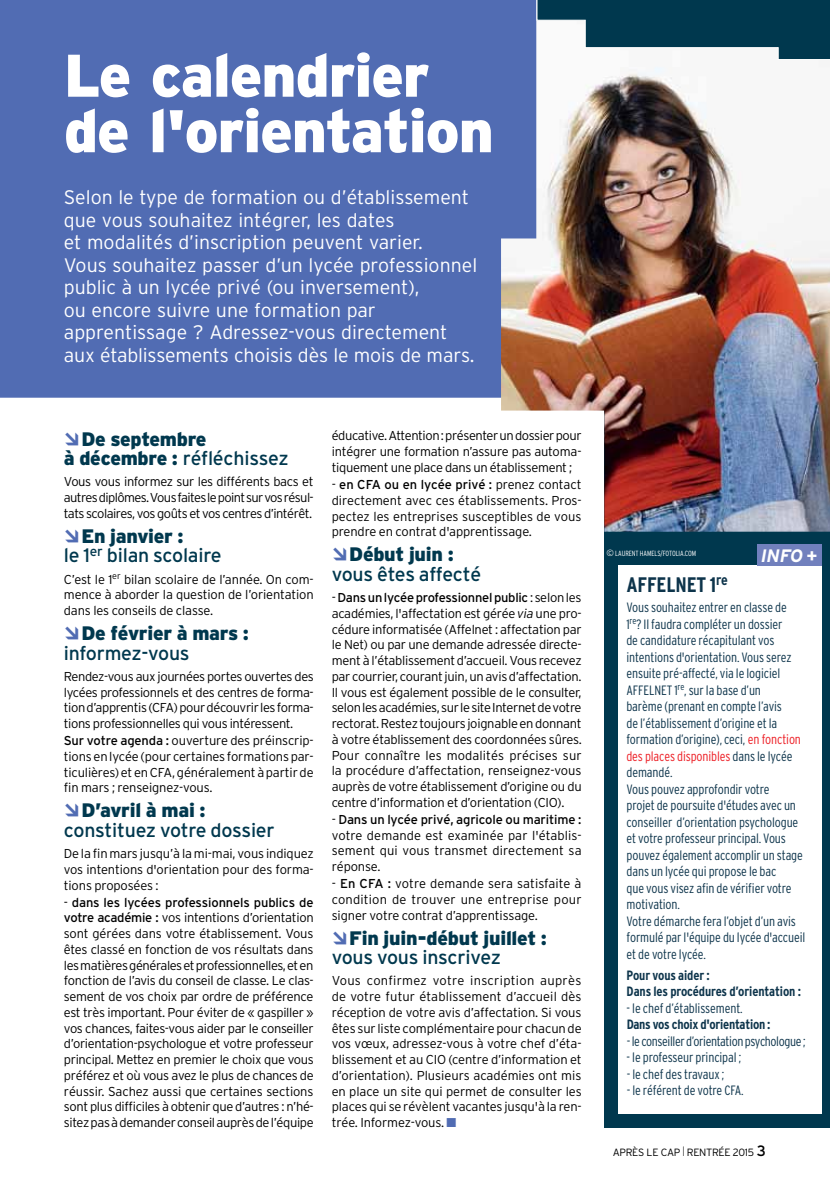
<style>
.page{position:relative;width:830px;height:1191px;background:#fff}
.page>*{position:absolute;margin:0;border:0;box-sizing:border-box;transform-origin:0 0}
.t1{font:900 60px/55.5px "Interstate";letter-spacing:-.02em;color:#fff}
.t2{font:700 condensed 21px "Interstate";letter-spacing:-.01em;color:#0d344b}
.t3{font:300 19.5px/22.5px "Interstate";color:#fff}
.t4{font:19.5px/19.5px "Interstate";letter-spacing:-.01em;color:#00384e}
.t5{font:900 19.5px/19.5px "Interstate";letter-spacing:-.015em;color:#00384e}
.t6{font:italic 700 18px "Interstate";color:#fff}
.t7{font:300 condensed 13.5px/16.5px "Interstate";letter-spacing:-.01em;color:#0d344b}
.t8{font:700 condensed 13.5px/16.5px "Interstate";letter-spacing:-.01em;color:#0d344b}
.t9{font:300 condensed 13.5px "Interstate";letter-spacing:-.03em;color:#0d344b}
.t10{font:300 12.9px/15.8px "Interstate";letter-spacing:-.015em;color:#000;text-align:justify}
.t11{font:300 10.5px "Interstate";letter-spacing:-.03em;color:#000}
.t12{font:300 condensed 7.5px "Interstate";color:#fff}
.s1{font-weight:400}
.s2{font-weight:900}
.s3{font-style:italic}
.s4{color:#516cb3}
.s5{font-stretch:normal;font-size:9px}
.s6{color:#ed1d24}
.s7{font-size:13.5px}
.s8{font-weight:400;font-size:15px}
</style>
<div class="page">
<div style="left:604px;top:0;width:225px;height:1127px;background:#00384e"></div>
<div style="left:0;top:0;width:501px;height:398px;background:#516cb3"></div>
<img style="left:501px;top:0;width:328px;height:531px">
<div style="left:617px;top:565px;width:204px;height:548px;background:#fff"></div>
<div style="left:756px;top:544px;width:65px;height:21px;background:#7180bd"></div>
<svg style="left:536px;top:0;width:293px;height:60px"></svg>
<h1 class="t1" style="left:64px;top:47px;width:431px">Le calendrier de l'orientation</h1>
<p class="t3" style="left:64px;top:186px;width:414px">Selon le type de formation ou d’établissement que vous souhaitez intégrer, les dates<br>et modalités d’inscription peuvent varier.<br>Vous souhaitez passer d’un lycée professionnel public à un lycée privé (ou inversement),<br>ou encore suivre une formation par apprentissage ? Adressez-vous directement aux établissements choisis dès le mois de mars.</p>
<h3 class="t5" style="left:64px;top:429px;width:226px;text-indent:17px">De septembre<br>à décembre : <span class="s1">réfléchissez</span></h3>
<p class="t10" style="left:64px;top:474px;width:251px">Vous vous informez sur les différents bacs et autres diplômes. Vous faites le point sur vos résul&shy;tats scolaires, vos goûts et vos centres d’intérêt.</p>
<h3 class="t4" style="left:64px;top:526px;width:159px;text-indent:17px"><span class="s2">En janvier :<br></span>le 1<sup>er</sup> bilan scolaire</h3>
<p class="t10" style="left:64px;top:571px;width:251px">C’est le 1<sup>er</sup> bilan scolaire de l’année. On com&shy;mence à aborder la question de l’orientation dans les conseils de classe.</p>
<h3 class="t5" style="left:81px;top:623px;width:169px">De février à mars :</h3>
<h3 class="t4" style="left:64px;top:643px;width:127px">informez-vous</h3>
<p class="t10" style="left:64px;top:668px;width:251px">Rendez-vous aux journées portes ouvertes des lycées professionnels et des centres de forma&shy;tion d’apprentis (CFA) pour découvrir les forma&shy;tions professionnelles qui vous intéressent.</p>
<p class="t10" style="left:64px;top:732px;width:251px"><span class="s1">Sur votre agenda :</span> ouverture des préinscrip&shy;tions en lycée (pour certaines formations par&shy;ticulières) et en CFA, généralement à partir de fin mars ; renseignez-vous.</p>
<h3 class="t5" style="left:81px;top:800px;width:126px">D’avril à mai :</h3>
<h3 class="t4" style="left:64px;top:820px;width:212px">constituez votre dossier</h3>
<p class="t10" style="left:64px;top:845px;width:251px">De la fin mars jusqu’à la mi-mai, vous indiquez vos intentions d'orientation pour des forma&shy;tions proposées :</p>
<p class="t10" style="left:64px;top:894px;width:251px">- <span class="s1">dans les lycées professionnels publics de votre académie :</span> vos intentions d’orientation sont gérées dans votre établissement. Vous êtes classé en fonction de vos résultats dans les matières générales et professionnelles, et en fonction de l’avis du conseil de classe. Le clas&shy;sement de vos choix par ordre de préférence est très important. Pour éviter de « gaspiller » vos chances, faites-vous aider par le conseiller d’orientation-psychologue et votre professeur principal. Mettez en premier le choix que vous préférez et où vous avez le plus de chances de réussir. Sachez aussi que certaines sections sont plus difficiles à obtenir que d’autres : n’hé&shy;sitez pas à demander conseil auprès de l’équipe</p>
<p class="t10" style="left:331px;top:428px;width:251px">éducative. Attention : présenter un dossier pour intégrer une formation n’assure pas automa&shy;tiquement une place dans un établissement ;</p>
<p class="t10" style="left:331px;top:476px;width:251px">- <span class="s1">en CFA ou en lycée privé :</span> prenez contact directement avec ces établissements. Pros&shy;pectez les entreprises susceptibles de vous prendre en contrat d'apprentissage.</p>
<h3 class="t5" style="left:349px;top:544px;width:106px">Début juin :</h3>
<h3 class="t4" style="left:331px;top:564px;width:151px">vous êtes affecté</h3>
<p class="t10" style="left:331px;top:589px;width:251px">- <span class="s1">Dans un lycée professionnel public</span> : selon les académies, l'affectation est gérée <span class="s3">via</span> une pro&shy;cédure informatisée (Affelnet : affectation par le Net) ou par une demande adressée directe&shy;ment à l’établissement d’accueil. Vous recevez par courrier, courant juin, un avis d’affectation.<br>Il vous est également possible de le consulter, selon les académies, sur le site Internet de votre rectorat. Restez toujours joignable en donnant à votre établissement des coordonnées sûres.<br>Pour connaître les modalités précises sur la procédure d’affectation, renseignez-vous auprès de votre établissement d’origine ou du centre d’information et d’orientation (CIO).</p>
<p class="t10" style="left:331px;top:811px;width:251px">- <span class="s1">Dans un lycée privé, agricole ou maritime : </span>votre demande est examinée par l'établis&shy;sement qui vous transmet directement sa réponse.</p>
<p class="t10" style="left:331px;top:875px;width:251px">- <span class="s1">En CFA :</span> votre demande sera satisfaite à condition de trouver une entreprise pour signer votre contrat d’apprentissage.</p>
<h3 class="t5" style="left:349px;top:928px;width:199px">Fin juin-début juillet :</h3>
<h3 class="t4" style="left:331px;top:947px;width:171px">vous vous inscrivez</h3>
<p class="t10" style="left:331px;top:973px;width:251px">Vous confirmez votre inscription auprès de votre futur établissement d’accueil dès réception de votre avis d’affectation. Si vous êtes sur liste complémentaire pour chacun de vos vœux, adressez-vous à votre chef d’éta&shy;blissement et au CIO (centre d’information et d’orientation). Plusieurs académies ont mis en place un site qui permet de consulter les places qui se révèlent vacantes jusqu'à la ren&shy;trée. Informez-vous. <span class="s4">■</span></p>
<p class="t12" style="left:606px;top:549px;width:17px"><span class="s5">©</span> Lauren</p>
<p class="t12" style="left:635px;top:549px;width:13px">thamels</p>
<p class="t12" style="left:660px;top:549px;width:36px">/fotolia.com</p>
<h2 class="t2" style="left:626px;top:571px;width:103px">AFFELNET 1<sup>re</sup></h2>
<p class="t7" style="left:626px;top:599px;width:180px">Vous souhaitez entrer en classe de<br>1<sup>re</sup>? Il faudra compléter un dossier<br>de candidature récapitulant vos intentions d'orientation. Vous serez ensuite pré-affecté, via le logiciel<br>AFFELNET 1<sup>re</sup>, sur la base d’un<br>barème (prenant en compte l’avis<br>de l’établissement d’origine et la formation d’origine), ceci, <span class="s6">en fonction des places disponibles</span> dans le lycée demandé.<br>Vous pouvez approfondir votre<br>projet de poursuite d'études avec un conseiller d’orientation psychologue et votre professeur principal. Vous pouvez également accomplir un stage dans un lycée qui propose le bac<br>que vous visez afin de vérifier votre motivation.<br>Votre démarche fera l’objet d’un avis formulé par l'équipe du lycée d'accueil et de votre lycée.</p>
<p class="t8" style="left:626px;top:966px;width:176px">Pour vous aider :<br>Dans les procédures d’orientation :</p>
<p class="t7" style="left:626px;top:999px;width:117px">- le chef d’établissement.</p>
<p class="t8" style="left:626px;top:1016px;width:145px">Dans vos choix d'orientation :</p>
<p class="t9" style="left:626px;top:1032px;width:180px">-leconseillerd’orientationpsychologue ;</p>
<p class="t7" style="left:626px;top:1049px;width:116px">- le professeur principal ;</p>
<p class="t7" style="left:626px;top:1065px;width:99px">- le chef des travaux ;</p>
<p class="t7" style="left:626px;top:1082px;width:118px">- le référent de votre CFA.</p>
<h3 class="t6" style="left:760px;top:545px;width:58px">INFO +</h3>
<p class="t11" style="left:612px;top:1146px;width:155px">après lE CAP <span class="s7">l</span> rentrée 2015 <span class="s8">3</span></p>
</div>
